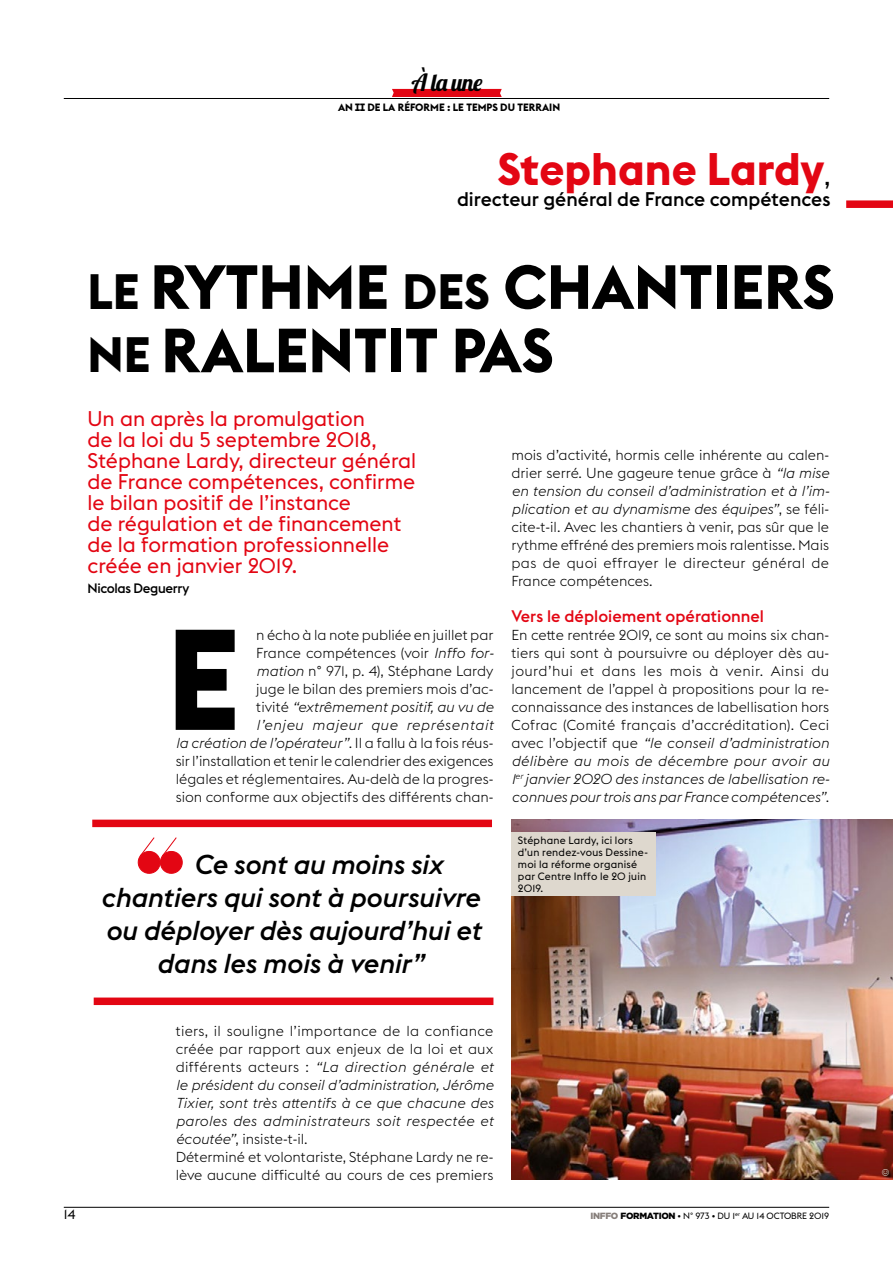
<style>
.page{position:relative;width:893px;height:1263px;background:#fff}
.page>*{position:absolute;margin:0;border:0;box-sizing:border-box;transform-origin:0 0}
.t1{font:700 141px "Euclid Flex";color:#000;scale:.95 1}
.t2{font:700 61.35px/63.4px "Euclid Flex";color:#000}
.t3{font:700 45px "Euclid Flex";color:#e30613}
.t4{font:italic 500 27px "Euclid Flex";color:#000}
.t5{font:23.7px "Lobster 1.4";color:#000}
.t6{font:21px/21px "Euclid Flex";color:#e30613}
.t7{font:500 19.5px "Euclid Flex";color:#000}
.t8{font:500 16.5px "Euclid Flex";color:#e30613}
.t9{font:300 14.25px/18px "Euclid Flex";color:#000;text-align:justify}
.t10{font:500 13.5px "Euclid Flex";letter-spacing:-.025em;color:#000}
.t11{font:13.5px "Euclid Flex";color:#000}
.t12{font:10.5px/12px "Euclid Flex";letter-spacing:.02em;color:#000}
.t13{font:700 10.5px "Euclid Flex";color:#000}
.t14{font:9px "Euclid Flex";letter-spacing:-.01em;color:#000}
.t15{font:300 9px "Helvetica";color:#dbd8ce}
.s1{font-weight:400;font-size:25.5px;color:#000}
.s2{font-size:49.05px}
.s3{font-style:italic}
.s4{font-family:"Gotham";font-weight:900;color:#867e7a}
.s5{font-family:"Gotham";font-weight:900}
</style>
<div class="page">
<svg style="left:392px;top:89px;width:110px;height:8px"></svg>
<hr style="left:64px;top:98px;width:765px;height:1px;background:#000">
<hr style="left:64px;top:1207px;width:765px;height:1px;background:#000">
<div style="left:846px;top:200px;width:47px;height:8px;background:#e30613"></div>
<img style="left:511px;top:820px;width:382px;height:360px">
<div style="left:511px;top:832px;width:145px;height:64px;background:#ded8ce"></div>
<svg style="left:137px;top:837px;width:46px;height:37px"></svg>
<div style="left:92px;top:820px;width:400px;height:7px;background:#e30613"></div>
<div style="left:94px;top:997px;width:399px;height:8px;background:#e30613"></div>
<h3 class="t5" style="left:411px;top:67px;width:73px">À la une</h3>
<p class="t13" style="left:338px;top:102px;width:224px">AN II DE LA RÉFORME : LE TEMPS DU TERRAIN</p>
<h3 class="t3" style="left:497px;top:143px;width:335px">Stephane Lardy<span class="s1">,</span></h3>
<h3 class="t7" style="left:457px;top:188px;width:375px">directeur général de France compétences</h3>
<h2 class="t2" style="left:87px;top:256px;width:748px"><span class="s2">LE</span> RYTHME <span class="s2">DES</span> CHANTIERS<br><span class="s2">NE</span> RALENTIT PAS</h2>
<p class="t6" style="left:87px;top:408px;width:330px">Un an après la promulgation<br>de la loi du 5 septembre 2018,<br>Stéphane Lardy, directeur général de France compétences, confirme le bilan positif de l’instance<br>de régulation et de financement de la formation professionnelle créée en janvier 2019.</p>
<p class="t10" style="left:87px;top:580px;width:103px">Nicolas Deguerry</p>
<p class="t9" style="left:176px;top:626px;width:319px;text-align:right">n écho à la note publiée en juillet par<br>France compétences (voir <span class="s3">Inffo for-<br>mation</span> n° 971, p. 4), Stéphane Lardy<br>juge le bilan des premiers mois d’ac-<br>tivité <span class="s3">“extrêmement positif, au vu de<br>l’enjeu majeur que représentait<br>la création de l’opérateur”</span>. Il a fallu à la fois réus&shy;sir l’installation et tenir le calendrier des exigences légales et réglementaires. Au-delà de la progres&shy;sion conforme aux objectifs des différents chan-</p>
<h1 class="t1" style="left:167px;top:599px;width:79px">E</h1>
<h3 class="t4" style="left:193px;top:849px;width:251px">Ce sont au moins six</h3>
<h3 class="t4" style="left:100px;top:882px;width:381px">chantiers qui sont à poursuivre</h3>
<h3 class="t4" style="left:105px;top:915px;width:377px">ou déployer dès aujourd’hui et</h3>
<h3 class="t4" style="left:157px;top:948px;width:268px">dans les mois à venir”</h3>
<p class="t9" style="left:511px;top:446px;width:319px">mois d’activité, hormis celle inhérente au calen&shy;drier serré. Une gageure tenue grâce à <span class="s3">“la mise en tension du conseil d’administration et à l’im&shy;plication et au dynamisme des équipes”</span>, se féli&shy;cite-t-il. Avec les chantiers à venir, pas sûr que le rythme effréné des premiers mois ralentisse. Mais pas de quoi effrayer le directeur général de France compétences.</p>
<p class="t8" style="left:511px;top:606px;width:254px">Vers le déploiement opérationnel</p>
<p class="t9" style="left:511px;top:626px;width:319px">En cette rentrée 2019, ce sont au moins six chan&shy;tiers qui sont à poursuivre ou déployer dès au&shy;jourd’hui et dans les mois à venir. Ainsi du lancement de l’appel à propositions pour la re&shy;connaissance des instances de labellisation hors Cofrac (Comité français d’accréditation). Ceci avec l’objectif que <span class="s3">“le conseil d’administration délibère au mois de décembre pour avoir au 1</span><sup>er</sup> <span class="s3">janvier 2020 des instances de labellisation re&shy;connues pour trois ans par France compétences”</span>.</p>
<p class="t12" style="left:518px;top:834px;width:131px">Stéphane Lardy, ici lors d’un rendez-vous Dessine&shy;moi la réforme organisé par Centre Inffo le 20 juin<br>2019.</p>
<p class="t11" style="left:64px;top:1207px;width:13px">14</p>
<p class="t9" style="left:176px;top:1022px;width:319px;text-align:left">tiers, il souligne l’importance de la confiance créée par rapport aux enjeux de la loi et aux différents acteurs : <span class="s3">“La direction générale et le président du conseil d’administration, Jérôme Tixier, sont très attentifs à ce que chacune des paroles des administrateurs soit respectée et écoutée”</span>, insiste-t-il.<br>Déterminé et volontariste, Stéphane Lardy ne re&shy;lève aucune difficulté au cours de ces premiers</p>
<p class="t14" style="left:590px;top:1210px;width:240px"><span class="s4">INFFO</span> <span class="s5">FORMATION</span> • N° 973 • DU 1<sup>er</sup> AU 14 OCTOBRE 2019</p>
<p class="t15" style="left:878px;top:1176px;width:9px;rotate:-90deg">©</p>
</div>
